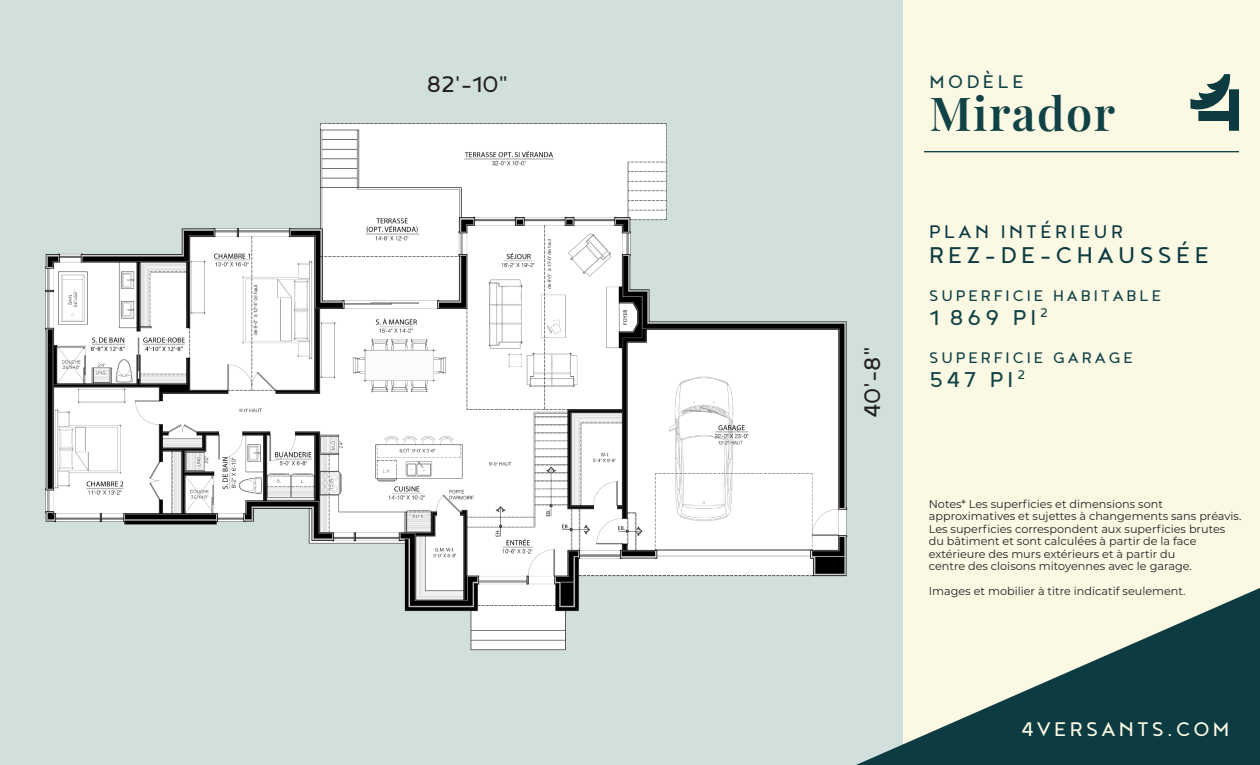
<style>
.page{position:relative;width:1260px;height:765px;background:#fff}
.page>*{position:absolute;margin:0;border:0;box-sizing:border-box;transform-origin:0 0}
.t1{font:46.75px "Playfair Display";letter-spacing:.03em;color:#104246}
.t2{font:27.88px "Noyh Geometric";letter-spacing:.16em;color:#0c3b41}
.t3{font:27.5px "Noyh Geometric";color:#231f20}
.t4{font:26.25px "Noyh Geometric";letter-spacing:.16em;color:#104246}
.t5{font:24.12px "Noyh Geometric";letter-spacing:.14em;color:#fbf9e4}
.t6{font:22.25px "Noyh Geometric";letter-spacing:.16em;color:#0c3b41}
.t7{font:22.25px "Noyh Geometric";letter-spacing:.16em;color:#104246}
.t8{font:18.75px "Noyh Geometric";letter-spacing:.16em;color:#104246}
.t9{font:11.25px/12.5px "Montserrat";color:#231f20}
</style>
<div class="page">
<div style="left:0;top:0;width:930px;height:765px;background:#d1dfdd"></div>
<div style="left:904px;top:0;width:356px;height:765px;background:#fbf9e4"></div>
<svg style="left:856px;top:588px;width:404px;height:177px"></svg>
<hr style="left:924px;top:151px;width:315px;height:1px;background:#104246">
<svg style="left:1190px;top:74px;width:49px;height:57px"></svg>
<img style="left:45px;top:123px;width:824px;height:570px">
<h3 class="t3" style="left:427px;top:69px;width:83px">82'-10"</h3>
<h3 class="t3" style="left:857px;top:418px;width:73px;rotate:-90deg">40'-8"</h3>
<h3 class="t7" style="left:929px;top:69px;width:96px">MODÈLE</h3>
<h1 class="t1" style="left:929px;top:77px;width:187px">Mirador</h1>
<h3 class="t6" style="left:929px;top:219px;width:195px">PLAN INTÉRIEUR</h3>
<h2 class="t2" style="left:929px;top:240px;width:281px">REZ-DE-CHAUSSÉE</h2>
<h3 class="t8" style="left:929px;top:285px;width:234px">SUPERFICIE HABITABLE</h3>
<h3 class="t4" style="left:930px;top:303px;width:120px">1 869 PI <sup>2</sup></h3>
<h3 class="t8" style="left:929px;top:347px;width:205px">SUPERFICIE GARAGE</h3>
<h3 class="t4" style="left:930px;top:365px;width:97px">547 PI <sup>2</sup></h3>
<p class="t9" style="left:929px;top:497px;width:314px">Notes* Les superficies et dimensions sont approximatives et sujettes à changements sans préavis.<br>Les superficies correspondent aux superficies brutes du bâtiment et sont calculées à partir de la face extérieure des murs extérieurs et à partir du<br>centre des cloisons mitoyennes avec le garage.</p>
<p class="t9" style="left:929px;top:585px;width:258px">Images et mobilier à titre indicatif seulement.</p>
<h3 class="t5" style="left:1021px;top:716px;width:210px">4VERSANTS.COM</h3>
</div>
